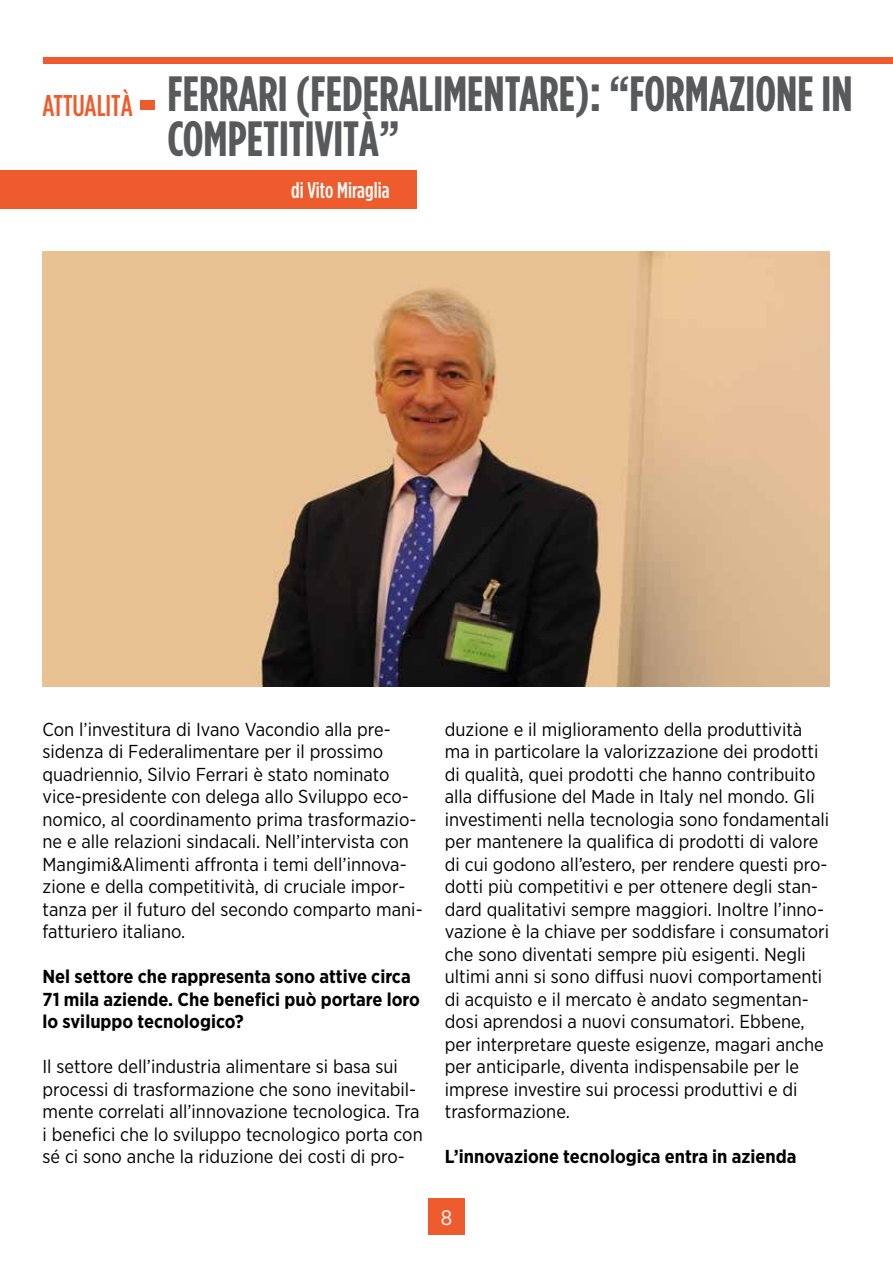
<style>
.page{position:relative;width:893px;height:1263px;background:#fff}
.page>*{position:absolute;margin:0;border:0;box-sizing:border-box;transform-origin:0 0}
.t1{font:700 49.5px "Gotham Condensed";color:#58595b}
.t2{font:500 30px "Gotham Condensed";color:#ee5c2d}
.t3{font:500 22.5px "Gotham Condensed";color:#fff}
.t4{font:21px "Gotham Narrow";color:#fff}
.t5{font:18.75px/22.5px "Gotham Narrow";color:#000}
.t6{font:700 18.75px/22.5px "Gotham Narrow";color:#000}
</style>
<div class="page">
<div style="left:43px;top:57px;width:850px;height:7px;background:#ee5c2d"></div>
<div style="left:428px;top:1198px;width:37px;height:37px;background:#ee5c2d"></div>
<div style="left:140px;top:100px;width:14px;height:10px;background:#ee5c2d"></div>
<div style="left:0;top:170px;width:417px;height:39px;background:#ee5c2d"></div>
<img style="left:43px;top:252px;width:786px;height:435px">
<h2 class="t2" style="left:43px;top:89px;width:159px">attualità <sup>FERRARI</sup></h2>
<h1 class="t1" style="left:296px;top:66px;width:48px">(FEDERALI</h1>
<h1 class="t1" style="left:443px;top:66px;width:43px">MENTARE</h1>
<h1 class="t1" style="left:575px;top:66px;width:262px">): “FORMAZIONE IN</h1>
<h1 class="t1" style="left:167px;top:111px;width:77px">COMPETITIVITÀ</h1>
<h1 class="t1" style="left:379px;top:111px;width:22px">”</h1>
<p class="t3" style="left:291px;top:178px;width:100px">di Vito Miraglia</p>
<p class="t5" style="left:43px;top:717px;width:382px">Con l’investitura di Ivano Vacondio alla pre&shy;sidenza di Federalimentare per il prossimo quadriennio, Silvio Ferrari è stato nominato vice-presidente con delega allo Sviluppo eco&shy;nomico, al coordinamento prima trasformazio&shy;ne e alle relazioni sindacali. Nell’intervista con Mangimi&amp;Alimenti affronta i temi dell’innova&shy;zione e della competitività, di cruciale impor&shy;tanza per il futuro del secondo comparto mani&shy;fatturiero italiano.</p>
<p class="t6" style="left:43px;top:965px;width:379px">Nel settore che rappresenta sono attive circa<br>71 mila aziende. Che benefici può portare loro lo sviluppo tecnologico?</p>
<p class="t5" style="left:43px;top:1055px;width:382px">Il settore dell’industria alimentare si basa sui processi di trasformazione che sono inevitabil&shy;mente correlati all’innovazione tecnologica. Tra i benefici che lo sviluppo tecnologico porta con sé ci sono anche la riduzione dei costi di pro-</p>
<p class="t5" style="left:445px;top:717px;width:386px">duzione e il miglioramento della produttività ma in particolare la valorizzazione dei prodotti di qualità, quei prodotti che hanno contribuito alla diffusione del Made in Italy nel mondo. Gli investimenti nella tecnologia sono fondamentali per mantenere la qualifica di prodotti di valore di cui godono all’estero, per rendere questi pro&shy;dotti più competitivi e per ottenere degli stan&shy;dard qualitativi sempre maggiori. Inoltre l’inno&shy;vazione è la chiave per soddisfare i consumatori che sono diventati sempre più esigenti. Negli ultimi anni si sono diffusi nuovi comportamenti di acquisto e il mercato è andato segmentan&shy;dosi aprendosi a nuovi consumatori. Ebbene, per interpretare queste esigenze, magari anche per anticiparle, diventa indispensabile per le imprese investire sui processi produttivi e di trasformazione.</p>
<p class="t6" style="left:445px;top:1145px;width:353px">L’innovazione tecnologica entra in azienda</p>
<p class="t4" style="left:441px;top:1205px;width:13px">8</p>
</div>
